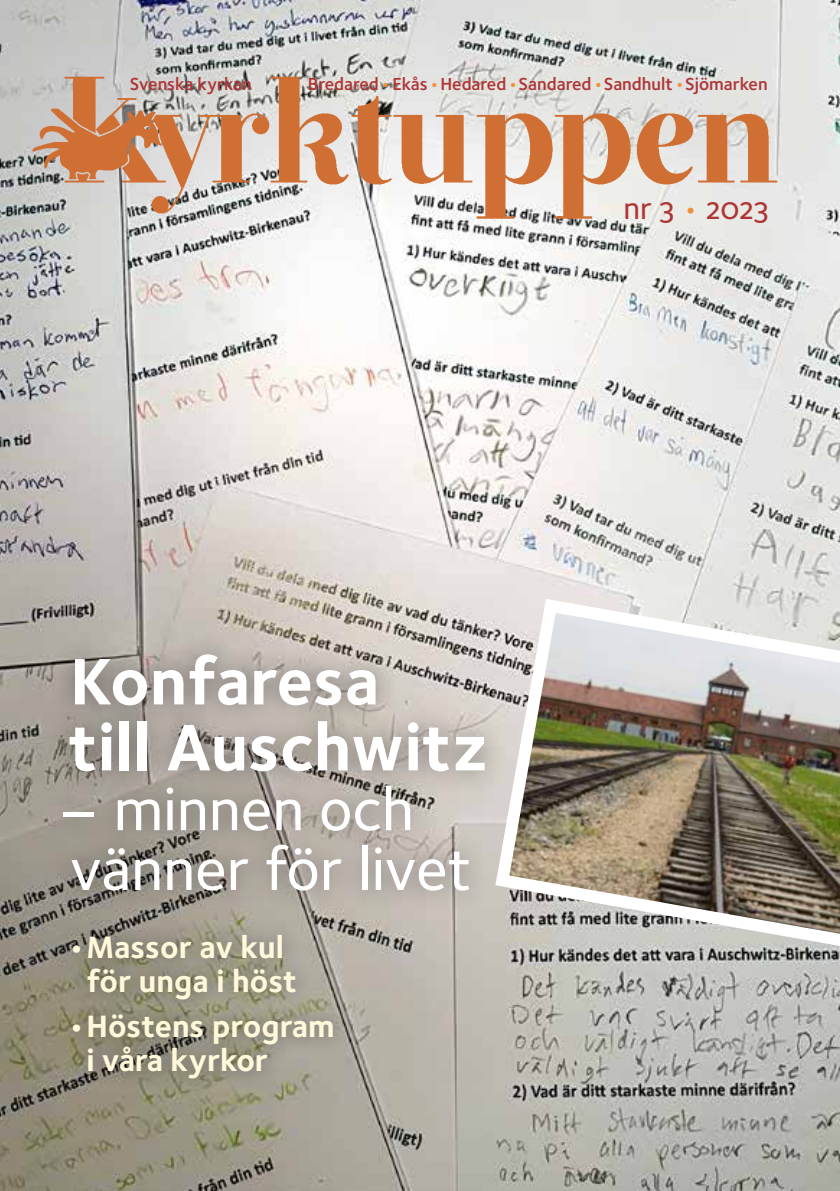
<style>
.page{position:relative;width:840px;height:1191px;background:#fff}
.page>*{position:absolute;margin:0;border:0;box-sizing:border-box;transform-origin:0 0}
.t1{font:68px/66px "Foundry Sterling Bold OSF";color:#fff}
.t2{font:61.8px/59.8px "Foundry Sterling Medium OSF";color:#fff}
.t3{font:32px/34px "Foundry Sterling Bold OSF";color:#fff8db;text-align:center}
.t4{font:32px "Foundry Sterling Medium OSF";color:#ae3435}
.t5{font:18px "Foundry Sterling Demi OSF";color:#ae3435}
.s1{font-family:"Foundry Sterling Bold OSF";color:#f19037}
.s2{color:#f19037}
</style>
<div class="page">
<img style="left:0;top:0;width:839px;height:1191px">
<div style="left:41px;top:631px;width:466px;height:283px;background:#000001;opacity:.4"></div>
<img style="left:21px;top:57px;width:764px;height:182px">
<div style="left:55px;top:917px;width:296px;height:180px;background:#000001;opacity:.4"></div>
<img style="left:488px;top:592px;width:351px;height:372px">
<p class="t5" style="left:130px;top:71px;width:123px">Svenska kyrkan</p>
<p class="t5" style="left:307px;top:71px;width:461px">Bredared<span class="s1">•</span> Ekås <span class="s1">•</span>Hedared <span class="s1">•</span>Sandared <span class="s1">•</span>Sandhult <span class="s1">•</span>Sjömarken</p>
<h3 class="t4" style="left:623px;top:186px;width:147px">nr 3 <span class="s2">•</span> 2023</h3>
<h1 class="t1" style="left:68px;top:646px;width:421px">Konfaresa<br>till Auschwitz</h1>
<h2 class="t2" style="left:58px;top:778px;width:413px">– minnen och vänner för livet</h2>
<h3 class="t3" style="left:69px;top:929px;width:229px">•Massor av kul för unga i höst</h3>
<h3 class="t3" style="left:86px;top:1008px;width:249px;text-align:left;text-indent:-17px">•Höstens program i våra kyrkor</h3>
</div>
